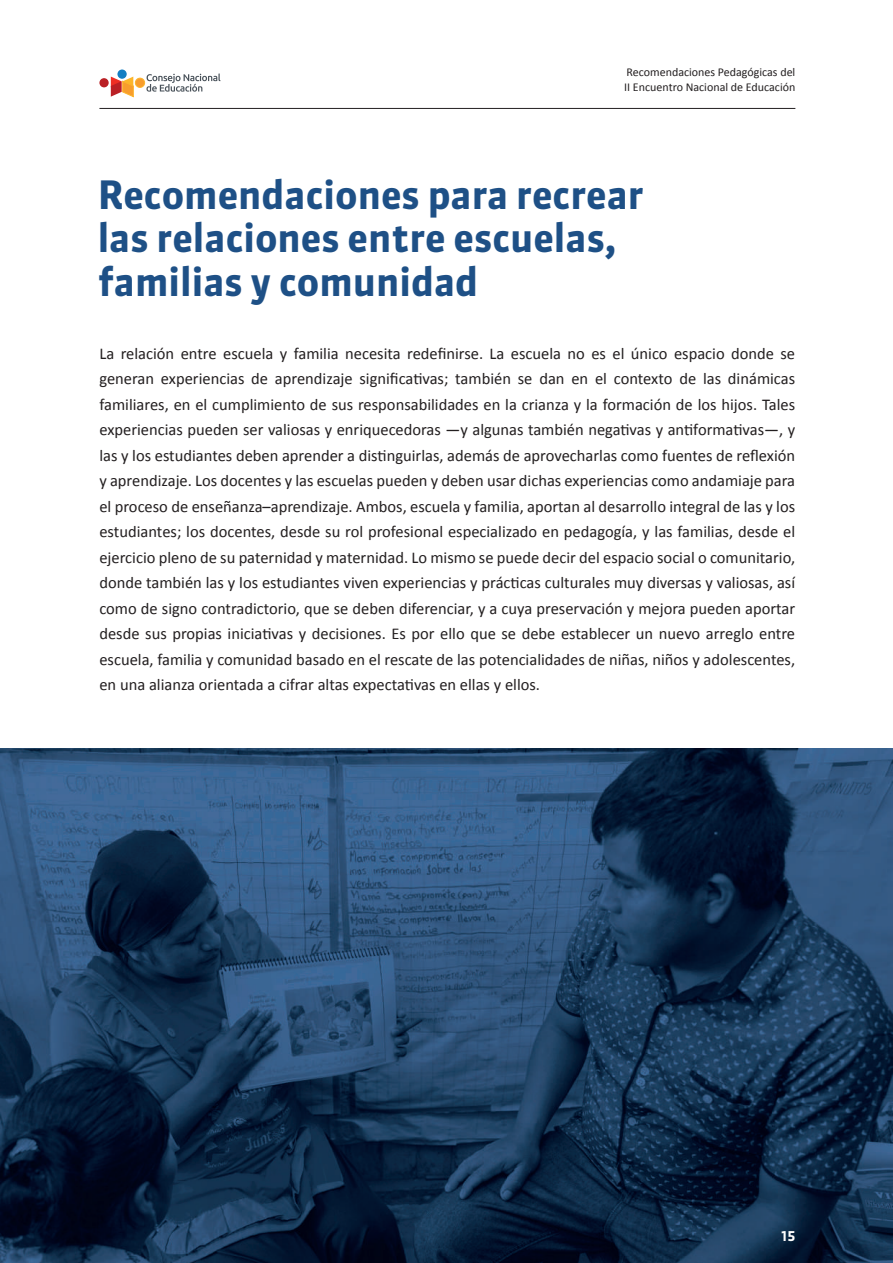
<style>
.page{position:relative;width:893px;height:1263px;background:#fff}
.page>*{position:absolute;margin:0;border:0;box-sizing:border-box;transform-origin:0 0}
.t1{font:700 39px/43.5px "Sanuk LF";color:#1e5086}
.t2{font:16.5px/25.5px "Calibri";color:#231f20;text-align:justify}
.t3{font:700 13.5px "Sanuk LF";color:#fff}
.t4{font:12px/15px "Calibri";color:#231f20}
</style>
<div class="page">
<svg style="left:146px;top:73px;width:74px;height:19px"></svg>
<div style="left:99px;top:78px;width:10px;height:9px;background:#ba2025;border-radius:50%"></div>
<div style="left:135px;top:78px;width:10px;height:9px;background:#f89d2d;border-radius:50%"></div>
<div style="left:135px;top:78px;width:10px;height:9px;border:1px solid #fcb42b;border-radius:50%"></div>
<svg style="left:111px;top:77px;width:22px;height:20px"></svg>
<div style="left:117px;top:70px;width:10px;height:9px;background:#147fc3;border-radius:50%"></div>
<hr style="left:99px;top:108px;width:696px;height:1px;background:#231f20">
<img style="left:0;top:748px;width:893px;height:515px">
<p class="t4" style="left:624px;top:64px;width:173px">Recomendaciones Pedagógicas del<br>II Encuentro Nacional de Educación</p>
<h1 class="t1" style="left:98px;top:173px;width:548px">Recomendaciones para recrear las relaciones entre escuelas, familias y comunidad</h1>
<p class="t2" style="left:99px;top:340px;width:697px">La relación entre escuela y familia necesita redefinirse. La escuela no es el único espacio donde se generan experiencias de aprendizaje significativas; también se dan en el contexto de las dinámicas familiares, en el cumplimiento de sus responsabilidades en la crianza y la formación de los hijos. Tales experiencias pueden ser valiosas y enriquecedoras —y algunas también negativas y antiformativas—, y las y los estudiantes deben aprender a distinguirlas, además de aprovecharlas como fuentes de reflexión y aprendizaje. Los docentes y las escuelas pueden y deben usar dichas experiencias como andamiaje para el proceso de enseñanza–aprendizaje. Ambos, escuela y familia, aportan al desarrollo integral de las y los estudiantes; los docentes, desde su rol profesional especializado en pedagogía, y las familias, desde el ejercicio pleno de su paternidad y maternidad. Lo mismo se puede decir del espacio social o comunitario, donde también las y los estudiantes viven experiencias y prácticas culturales muy diversas y valiosas, así como de signo contradictorio, que se deben diferenciar, y a cuya preservación y mejora pueden aportar desde sus propias iniciativas y decisiones. Es por ello que se debe establecer un nuevo arreglo entre escuela, familia y comunidad basado en el rescate de las potencialidades de niñas, niños y adolescentes, en una alianza orientada a cifrar altas expectativas en ellas y ellos.</p>
<p class="t3" style="left:781px;top:1228px;width:16px">15</p>
</div>
